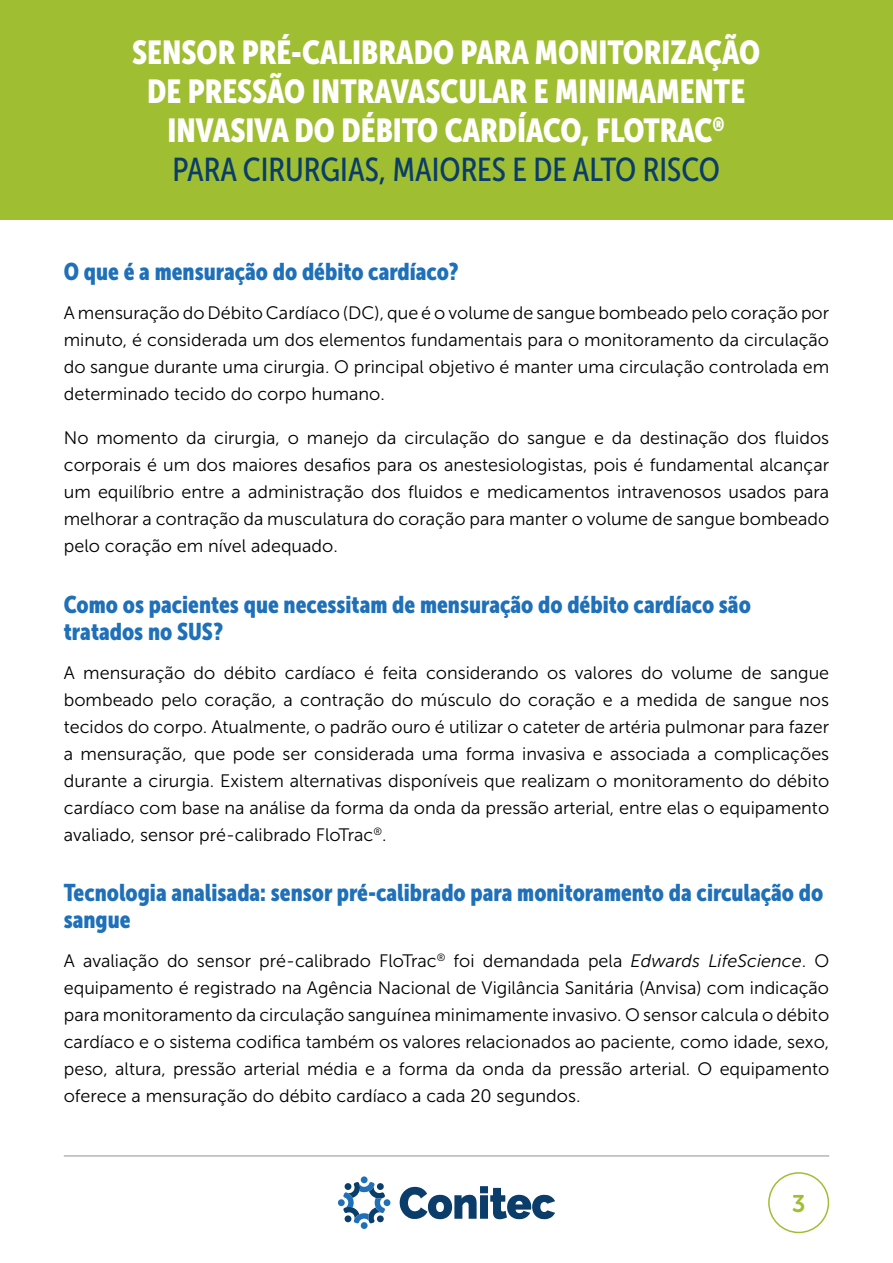
<style>
.page{position:relative;width:893px;height:1263px;background:#fff}
.page>*{position:absolute;margin:0;border:0;box-sizing:border-box;transform-origin:0 0}
.t1{font:33px/39px "Museo Sans Cond 900";color:#fff;text-align:center}
.t2{font:33px "Museo Sans Cond 500";color:#0a3d69}
.t3{font:24px/27px "Museo Sans Cond 900";color:#1f70b8}
.t4{font:24px "Museo Sans 700";color:#a0be31}
.t5{font:18px/27px "Museo Sans 300";color:#000;text-align:justify}
.s1{font-style:italic}
</style>
<div class="page">
<hr style="left:64px;top:1155px;width:765px;height:2px;background:#b5b5b5">
<svg style="left:400px;top:1186px;width:155px;height:33px"></svg>
<div style="left:361px;top:1176px;width:7px;height:7px;background:#1f70b8;border-radius:50%"></div>
<div style="left:384px;top:1199px;width:6px;height:7px;background:#1f70b8;border-radius:50%"></div>
<div style="left:338px;top:1199px;width:7px;height:7px;background:#1f70b8;border-radius:50%"></div>
<div style="left:361px;top:1222px;width:7px;height:7px;background:#1f70b8;border-radius:50%"></div>
<svg style="left:343px;top:1182px;width:42px;height:41px"></svg>
<div style="left:768px;top:1172px;width:61px;height:61px;border:2px solid #a0be31;border-radius:50%"></div>
<div style="left:0;top:0;width:892px;height:220px;background:#a0be31"></div>
<h1 class="t1" style="left:132px;top:33px;width:629px">SENSOR PRÉ-CALIBRADO PARA MONITORIZAÇÃO<br>DE PRESSÃO INTRAVASCULAR E MINIMAMENTE<br>INVASIVA DO DÉBITO CARDÍACO, FLOTRAC<sup>®</sup></h1>
<h1 class="t2" style="left:172px;top:151px;width:549px">PARA CIRURGIAS, MAIORES E DE ALTO RISCO</h1>
<h2 class="t3" style="left:64px;top:258px;width:396px">O que é a mensuração do débito cardíaco?</h2>
<p class="t5" style="left:64px;top:299px;width:767px">A mensuração do Débito Cardíaco (DC), que é o volume de sangue bombeado pelo coração por minuto, é considerada um dos elementos fundamentais para o monitoramento da circulação do sangue durante uma cirurgia. O principal objetivo é manter uma circulação controlada em determinado tecido do corpo humano.</p>
<p class="t5" style="left:64px;top:424px;width:767px">No momento da cirurgia, o manejo da circulação do sangue e da destinação dos fluidos corporais é um dos maiores desafios para os anestesiologistas, pois é fundamental alcançar um equilíbrio entre a administração dos fluidos e medicamentos intravenosos usados para melhorar a contração da musculatura do coração para manter o volume de sangue bombeado pelo coração em nível adequado.</p>
<h2 class="t3" style="left:64px;top:591px;width:689px">Como os pacientes que necessitam de mensuração do débito cardíaco são tratados no SUS?</h2>
<p class="t5" style="left:64px;top:659px;width:767px">A mensuração do débito cardíaco é feita considerando os valores do volume de sangue bombeado pelo coração, a contração do músculo do coração e a medida de sangue nos tecidos do corpo. Atualmente, o padrão ouro é utilizar o cateter de artéria pulmonar para fazer a mensuração, que pode ser considerada uma forma invasiva e associada a complicações durante a cirurgia. Existem alternativas disponíveis que realizam o monitoramento do débito cardíaco com base na análise da forma da onda da pressão arterial, entre elas o equipamento avaliado, sensor pré-calibrado FloTrac<sup>®</sup>.</p>
<h2 class="t3" style="left:64px;top:879px;width:761px">Tecnologia analisada: sensor pré-calibrado para monitoramento da circulação do sangue</h2>
<p class="t5" style="left:64px;top:948px;width:767px">A avaliação do sensor pré-calibrado FloTrac<sup>®</sup> foi demandada pela <span class="s1">Edwards LifeScience</span>. O equipamento é registrado na Agência Nacional de Vigilância Sanitária (Anvisa) com indicação para monitoramento da circulação sanguínea minimamente invasivo. O sensor calcula o débito cardíaco e o sistema codifica também os valores relacionados ao paciente, como idade, sexo, peso, altura, pressão arterial média e a forma da onda da pressão arterial. O equipamento oferece a mensuração do débito cardíaco a cada 20 segundos.</p>
<h2 class="t4" style="left:792px;top:1190px;width:15px">3</h2>
</div>
